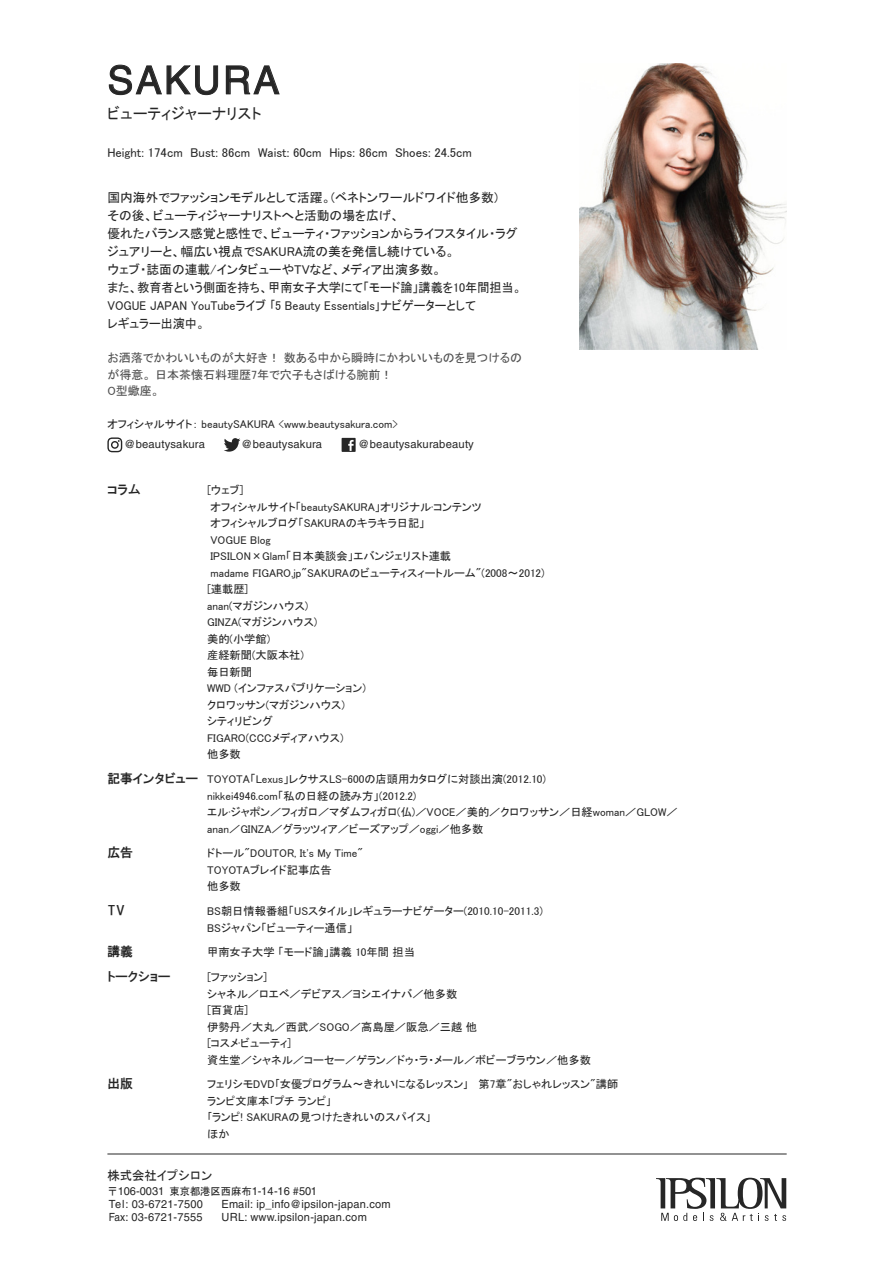
<style>
.page{position:relative;width:893px;height:1263px;background:#fff}
.page>*{position:absolute;margin:0;border:0;box-sizing:border-box;transform-origin:0 0}
.t1{font:39px "Helvetica";letter-spacing:.06em;color:#262626}
.t2{font:15.75px "MS P Gothic";letter-spacing:.02em;color:#262626;scale:.95 1}
.t3{font:12.75px/18px "MS P Gothic";color:#262626}
.t4{font:12.75px "HGP Gothic E";color:#262626}
.t5{font:12.75px "MS Gothic";letter-spacing:-.06em;color:#262626}
.t6{font:12.75px "HGP Gothic E";color:#262626;scale:1.15 1}
.t7{font:12px/16.5px "MS P Gothic";color:#4d4d4d}
.t8{font:11.25px/16.5px "MS P Gothic";color:#262626}
.t9{font:11.25px/12.8px "Helvetica";letter-spacing:.015em;color:#262626}
.t10{font:11.25px "Helvetica";letter-spacing:.015em;color:#262626;scale:.9 1}
.s1{font-family:"HGP Gothic E";font-size:12.75px}
.s2{font-family:"MS Gothic";font-size:10.5px}
</style>
<div class="page">
<img style="left:579px;top:64px;width:208px;height:286px">
<svg style="left:107px;top:437px;width:15px;height:15px"></svg>
<svg style="left:224px;top:438px;width:16px;height:14px"></svg>
<div style="left:342px;top:438px;width:14px;height:14px;background:#262626"></div>
<svg style="left:348px;top:440px;width:6px;height:11px"></svg>
<svg style="left:108px;top:64px;width:111px;height:32px"></svg>
<svg style="left:225px;top:65px;width:55px;height:30px"></svg>
<hr style="left:107px;top:1153px;width:680px;height:1px;background:#262626">
<svg style="left:656px;top:1178px;width:130px;height:43px"></svg>
<p class="t1" style="left:107px;top:58px;width:174px">SAKURA</p>
<p class="t2" style="left:107px;top:106px;width:164px">ビューティジャーナリスト</p>
<p class="t3" style="left:107px;top:143px;width:366px">Height: 174cm Bust: 86cm Waist: 60cm Hips: 86cm Shoes: 24.5cm</p>
<p class="t3" style="left:107px;top:188px;width:416px">国内海外でファッションモデルとして活躍。(ベネトンワールドワイド他多数)<br>その後、ビューティジャーナリストへと活動の場を広げ、<br>優れたバランス感覚と感性で、ビューティ・ファッションからライフスタイル・ラグジュアリーと、幅広い視点でSAKURA流の美を発信し続けている。<br>ウェブ・誌面の連載/インタビューやTVなど、メディア出演多数。<br>また、教育者という側面を持ち、甲南女子大学にて「モード論」講義を10年間担当。VOGUE JAPAN YouTubeライブ ｢5 Beauty Essentials｣ナビゲーターとして<br>レギュラー出演中。</p>
<p class="t7" style="left:107px;top:350px;width:416px">お洒落でかわいいものが大好き！ 数ある中から瞬時にかわいいものを見つけるのが得意。 日本茶懐石料理歴7年で穴子もさばける腕前！<br>O型蠍座。</p>
<p class="t8" style="left:107px;top:416px;width:292px">オフィシャルサイト： beautySAKURA &lt;www.beautysakura.com&gt;</p>
<p class="t9" style="left:124px;top:438px;width:82px">@beautysakura</p>
<p class="t9" style="left:241px;top:438px;width:82px">@beautysakura</p>
<p class="t9" style="left:358px;top:437px;width:117px">@beautysakurabeauty</p>
<p class="t4" style="left:107px;top:483px;width:35px">コラム</p>
<p class="t8" style="left:207px;top:482px;width:38px">[ウェブ]</p>
<p class="t8" style="left:211px;top:498px;width:273px">オフィシャルサイト「beautySAKURA」オリジナル·コンテンツ</p>
<p class="t8" style="left:211px;top:515px;width:216px">オフィシャルブログ「SAKURAのキラキラ日記」</p>
<p class="t8" style="left:211px;top:531px;width:62px">VOGUE Blog</p>
<p class="t8" style="left:211px;top:548px;width:242px">IPSILON×Glam「日本美談会」エバンジェリスト連載</p>
<p class="t8" style="left:211px;top:564px;width:336px">madame FIGARO.jp"SAKURAのビューティスィートルーム"(2008～2012)</p>
<p class="t8" style="left:207px;top:581px;width:43px">[連載歴]</p>
<p class="t8" style="left:207px;top:597px;width:103px">anan(マガジンハウス)</p>
<p class="t8" style="left:207px;top:614px;width:112px">GINZA(マガジンハウス)</p>
<p class="t8" style="left:207px;top:630px;width:65px">美的(小学館)</p>
<p class="t8" style="left:207px;top:647px;width:98px">産経新聞(大阪本社)</p>
<p class="t8" style="left:207px;top:663px;width:46px">毎日新聞</p>
<p class="t8" style="left:207px;top:680px;width:160px">WWD (インファスパブリケーション)</p>
<p class="t8" style="left:207px;top:697px;width:139px">クロワッサン(マガジンハウス)</p>
<p class="t8" style="left:207px;top:713px;width:67px">シティリビング</p>
<p class="t8" style="left:207px;top:730px;width:138px">FIGARO(CCCメディアハウス)</p>
<p class="t8" style="left:207px;top:746px;width:35px">他多数</p>
<p class="t8" style="left:207px;top:771px;width:472px;text-indent:-100px"><span class="s1">記事インタビュー</span> TOYOTA「Lexus」レクサスLS-600の店頭用カタログに対談出演(2012.10)<br>nikkei4946.com「私の日経の読み方」(2012.2)<br>エル·ジャポン／フィガロ／マダムフィガロ(仏)／VOCE／美的／クロワッサン／日経woman／GLOW／anan／GINZA／グラッツィア／ビーズアップ／oggi／他多数</p>
<p class="t4" style="left:107px;top:846px;width:27px">広告</p>
<p class="t8" style="left:207px;top:845px;width:158px">ドトール"DOUTOR, It's My Time"<br>TOYOTAブレイド記事広告<br>他多数</p>
<p class="t6" style="left:107px;top:904px;width:17px">TV</p>
<p class="t8" style="left:207px;top:903px;width:337px">BS朝日情報番組「USスタイル」レギュラーナビゲーター(2010.10-2011.3)<br>BSジャパン「ビューティー通信」</p>
<p class="t4" style="left:107px;top:945px;width:27px">講義</p>
<p class="t8" style="left:207px;top:944px;width:209px">甲南女子大学 「モード論」講義 10年間 担当</p>
<p class="t4" style="left:107px;top:970px;width:64px">トークショー</p>
<p class="t8" style="left:207px;top:969px;width:385px">[ファッション]<br>シャネル／ロエベ／デビアス／ヨシエイナバ／他多数<br>[百貨店]<br>伊勢丹／大丸／西武／SOGO／高島屋／阪急／三越 他<br>[コスメ·ビューティ]<br>資生堂／シャネル／コーセー／ゲラン／ドゥ・ラ・メール／ボビーブラウン／他多数</p>
<p class="t4" style="left:107px;top:1077px;width:27px">出版</p>
<p class="t8" style="left:207px;top:1076px;width:413px">フェリシモDVD｢女優プログラム～きれいになるレッスン｣ 第7章"おしゃれレッスン"講師ランピ文庫本｢プチ ランピ｣<br>｢ランピ! SAKURAの見つけたきれいのスパイス｣<br>ほか</p>
<p class="t5" style="left:107px;top:1169px;width:107px">株式会社イプシロン</p>
<p class="t9" style="left:107px;top:1185px;width:211px"><span class="s2">〒</span>106-0031 <span class="s2">東京都港区西麻布</span>1-14-16 #501<br>Tel: 03-6721-7500</p>
<p class="t9" style="left:222px;top:1198px;width:171px">Email: ip_info@ipsilon-japan.com</p>
<p class="t10" style="left:109px;top:1210px;width:106px">Fax: 03-6721-7555</p>
<p class="t9" style="left:222px;top:1210px;width:147px">URL: www.ipsilon-japan.com</p>
</div>
